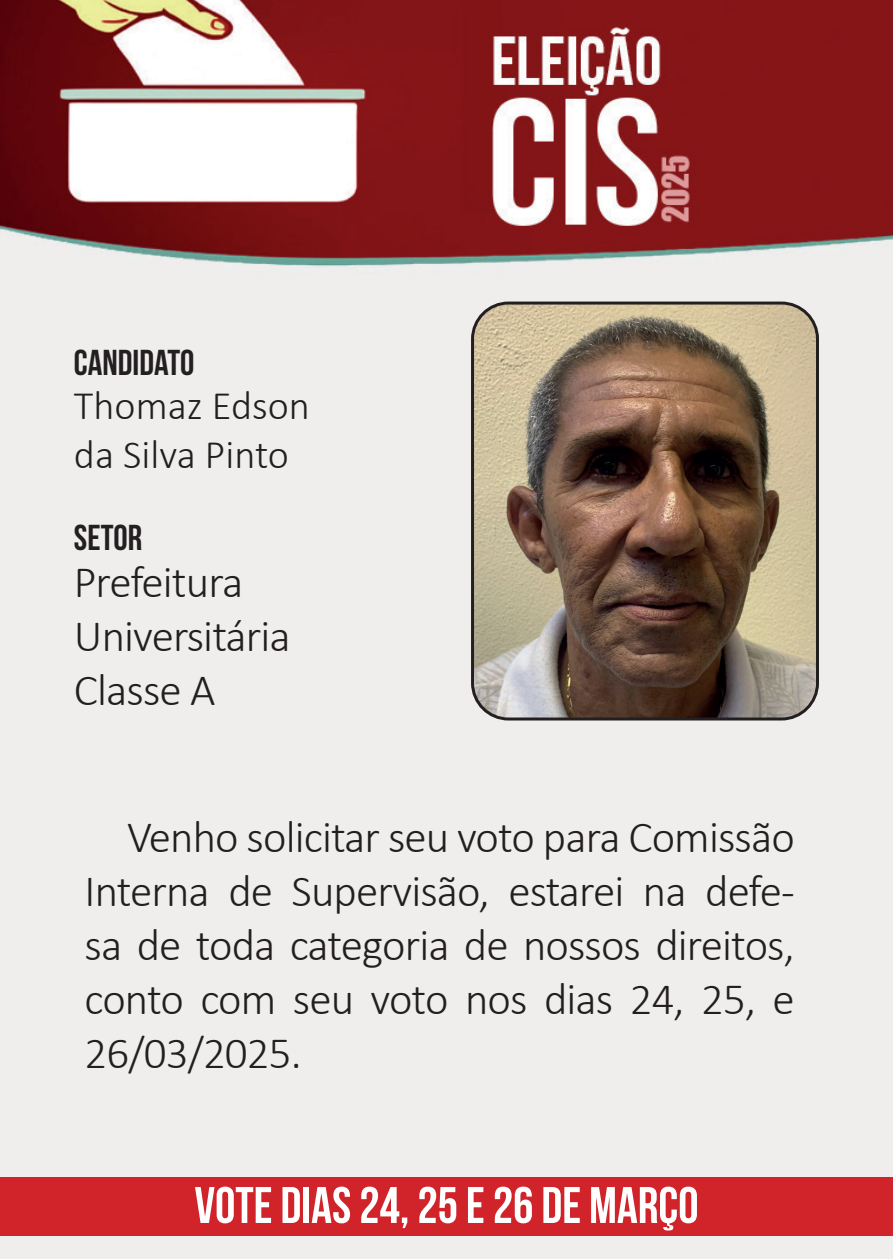
<style>
.page{position:relative;width:893px;height:1259px;background:#fff}
.page>*{position:absolute;margin:0;border:0;box-sizing:border-box;transform-origin:0 0}
.t1{font:51.3px "Bebas Neue";color:#fff}
.t2{font:300 45px/54px "Calibri";letter-spacing:-.02em;color:#231f20}
.t3{font:300 40.5px/48.6px "Calibri";color:#231f20}
.t4{font:36px "Bebas Neue";color:#231f20}
</style>
<div class="page">
<img style="left:0;top:0;width:893px;height:1259px">
<div style="left:0;top:1177px;width:893px;height:58px;background:#d1232a"></div>
<img style="left:472px;top:303px;width:345px;height:416px">
<div style="left:471px;top:301px;width:348px;height:419px;border:3px solid #231f20;border-radius:36px"></div>
<p class="t4" style="left:74px;top:343px;width:122px">CANDIDATO</p>
<p class="t3" style="left:74px;top:381px;width:238px">Thomaz Edson da Silva Pinto</p>
<p class="t4" style="left:74px;top:517px;width:70px">SETOR</p>
<p class="t2" style="left:74px;top:554px;width:218px">Prefeitura<br>Universitária<br>Classe A</p>
<p class="t2" style="left:85px;top:809px;width:712px;text-align:justify;text-indent:43px">Venho solicitar seu voto para Comissão Interna de Supervisão, estarei na defe&shy;sa de toda categoria de nossos direitos, conto com seu voto nos dias 24, 25, e 26/03/2025.</p>
<p class="t1" style="left:194px;top:1177px;width:506px">VOTE DIAS 24, 25 E 26 DE MARÇO</p>
</div>
